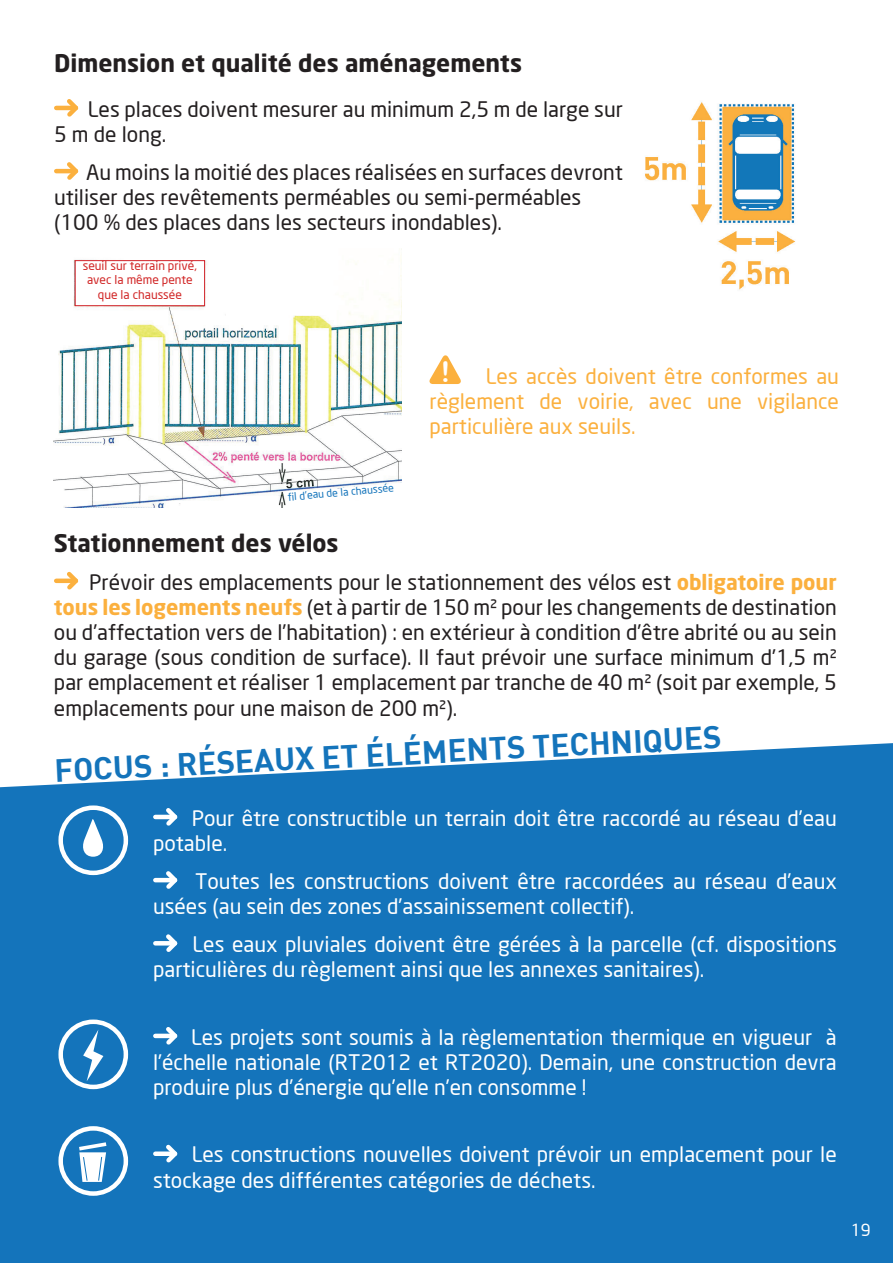
<style>
.page{position:relative;width:893px;height:1263px;background:#fff}
.page>*{position:absolute;margin:0;border:0;box-sizing:border-box;transform-origin:0 0}
.t1{font:700 31.5px "DIN";color:#1474bb}
.t2{font:28.35px "Arial Rounded MT Bold";color:#fff}
.t3{font:700 24px "Neo Sans W1 G";color:#231f20}
.t4{font:21px/25.2px "Neo Sans";color:#231f20}
.t5{font:21px/25.2px "Neo Sans";color:#fff}
.t6{font:21px/25.2px "Neo Sans";color:#fbb03e;text-align:justify}
.t7{font:16.5px "Neo Sans";color:#fff}
.t8{font:12px/14.4px "Neo Sans";color:#d12727;text-align:center}
.t9{font:10.5px "Neo Sans";color:#1474bb}
.s1{font-family:"Neo Sans W1 G";font-weight:700;color:#fbb03e}
</style>
<div class="page">
<svg style="left:63px;top:571px;width:16px;height:19px"></svg>
<div style="left:56px;top:578px;width:20px;height:5px;background:#fbb03e"></div>
<svg style="left:63px;top:99px;width:16px;height:18px"></svg>
<hr style="left:56px;top:106px;width:20px;height:4px;background:#fbb03e">
<svg style="left:63px;top:162px;width:16px;height:18px"></svg>
<hr style="left:56px;top:169px;width:20px;height:4px;background:#fbb03e">
<img style="left:645px;top:102px;width:150px;height:188px">
<img style="left:54px;top:257px;width:347px;height:251px">
<div style="left:0;top:743px;width:893px;height:520px;background:#1474bb"></div>
<svg style="left:83px;top:1029px;width:20px;height:52px"></svg>
<div style="left:58px;top:1019px;width:70px;height:70px;border:4px solid #fff;border-radius:50%"></div>
<svg style="left:162px;top:804px;width:19px;height:26px"></svg>
<hr style="left:155px;top:815px;width:20px;height:4px;background:#fff">
<svg style="left:162px;top:867px;width:19px;height:26px"></svg>
<hr style="left:155px;top:878px;width:20px;height:4px;background:#fff">
<svg style="left:162px;top:930px;width:19px;height:26px"></svg>
<hr style="left:155px;top:941px;width:20px;height:4px;background:#fff">
<svg style="left:162px;top:1023px;width:19px;height:26px"></svg>
<hr style="left:155px;top:1034px;width:20px;height:4px;background:#fff">
<svg style="left:162px;top:1140px;width:19px;height:26px"></svg>
<div style="left:155px;top:1151px;width:20px;height:5px;background:#fff"></div>
<div style="left:58px;top:805px;width:70px;height:70px;border:4px solid #fff;border-radius:50%"></div>
<svg style="left:81px;top:819px;width:24px;height:38px"></svg>
<div style="left:58px;top:1126px;width:70px;height:70px;border:4px solid #fff;border-radius:50%"></div>
<svg style="left:75px;top:1140px;width:35px;height:42px"></svg>
<svg style="left:429px;top:355px;width:32px;height:29px"></svg>
<div style="left:75px;top:261px;width:130px;height:45px;background:#fff"></div>
<div style="left:75px;top:260px;width:130px;height:46px;border:1px solid #d1232a"></div>
<svg style="left:287px;top:482px;width:115px;height:25px"></svg>
<p class="t3" style="left:54px;top:48px;width:470px">Dimension et qualité des aménagements</p>
<p class="t4" style="left:54px;top:96px;width:570px;text-indent:34px">Les places doivent mesurer au minimum 2,5 m de large sur<br>5 m de long.</p>
<p class="t4" style="left:54px;top:159px;width:570px;text-indent:32px">Au moins la moitié des places réalisées en surfaces devront utiliser des revêtements perméables ou semi-perméables (100 % des places dans les secteurs inondables).</p>
<p class="t8" style="left:83px;top:258px;width:116px">seuil sur terrain privé, avec la même pente que la chaussée</p>
<p class="t9" style="left:287px;top:490px;width:108px;rotate:-5deg">fi l d’eau de la chaussée</p>
<h2 class="t2" style="left:441px;top:355px;width:11px">!</h2>
<p class="t6" style="left:429px;top:363px;width:411px;text-indent:56px">Les accès doivent être conformes au règlement de voirie, avec une vigilance particulière aux seuils.</p>
<p class="t3" style="left:54px;top:527px;width:286px">Stationnement des vélos</p>
<p class="t4" style="left:54px;top:569px;width:784px;text-align:justify;text-indent:35px">Prévoir des emplacements pour le stationnement des vélos est <span class="s1">obligatoire pour tous les logements neufs</span> (et à partir de 150 m² pour les changements de destination ou d’affectation vers de l’habitation) : en extérieur à condition d’être abrité ou au sein du garage (sous condition de surface). Il faut prévoir une surface minimum d’1,5 m² par emplacement et réaliser 1 emplacement par tranche de 40 m² (soit par exemple, 5 emplacements pour une maison de 200 m²).</p>
<h1 class="t1" style="left:54px;top:756px;width:669px;rotate:-3deg">FOCUS : RÉSEAUX ET ÉLÉMENTS TECHNIQUES</h1>
<p class="t5" style="left:153px;top:805px;width:685px;text-indent:39px">Pour être constructible un terrain doit être raccordé au réseau d’eau potable.</p>
<p class="t5" style="left:153px;top:868px;width:685px;text-indent:42px">Toutes les constructions doivent être raccordées au réseau d’eaux usées (au sein des zones d’assainissement collectif).</p>
<p class="t5" style="left:153px;top:931px;width:685px;text-indent:39px">Les eaux pluviales doivent être gérées à la parcelle (cf. dispositions particulières du règlement ainsi que les annexes sanitaires).</p>
<p class="t5" style="left:153px;top:1024px;width:685px;text-align:justify;text-indent:38px">Les projets sont soumis à la règlementation thermique en vigueur à l’échelle nationale (RT2012 et RT2020). Demain, une construction devra produire plus d’énergie qu’elle n’en consomme !</p>
<p class="t5" style="left:153px;top:1142px;width:685px;text-indent:39px">Les constructions nouvelles doivent prévoir un emplacement pour le stockage des différentes catégories de déchets.</p>
<p class="t7" style="left:851px;top:1220px;width:21px">19</p>
</div>
